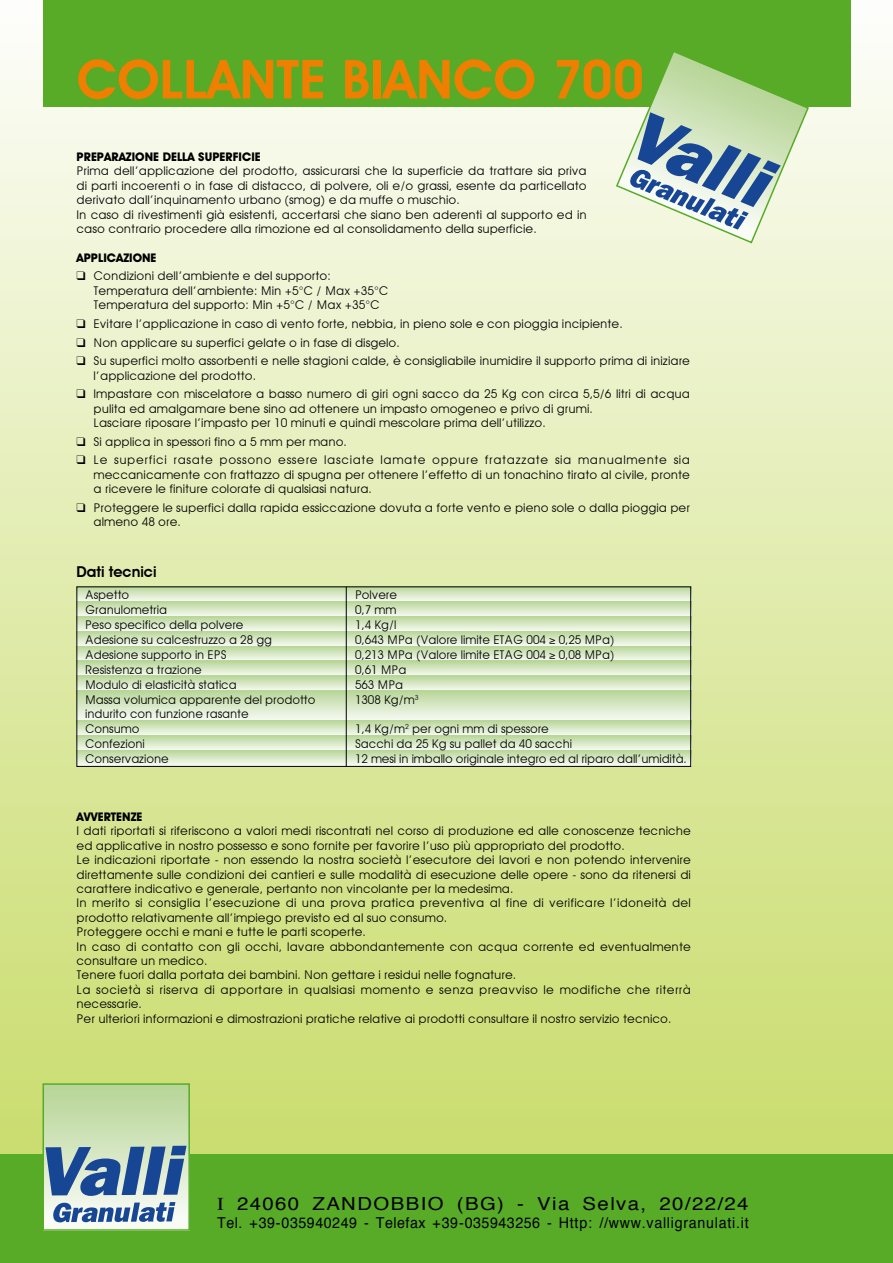
<style>
.page{position:relative;width:893px;height:1263px;background:#fff}
.page>*{position:absolute;margin:0;border:0;box-sizing:border-box;transform-origin:0 0}
.t1{font:600 54px "Avant Garde IT Cby BT";color:#ee7f00}
.t2{font:18px "Helvetica";letter-spacing:.07em;color:#000;scale:1.13 1}
.t3{font:15px "Helvetica";letter-spacing:.035em;color:#000;scale:.95 1}
.t4{font:600 15px "Avant Garde IT Cby BT";color:#000}
.t5{font:12px/14.4px "Avant Garde";color:#000}
.t6{font:700 12px "Avant Garde IT Cby BT";color:#000}
.s1{font-family:"Times"}
</style>
<div class="page">
<div style="left:0;top:0;width:893px;height:1263px;background:linear-gradient(to bottom,#fbfdf8,#c3d85d)"></div>
<div style="left:43px;top:0;width:808px;height:106px;background:#57ab27"></div>
<div style="left:0;top:1154px;width:893px;height:109px;background:#57ab27"></div>
<svg style="left:615px;top:52px;width:195px;height:192px"></svg>
<svg style="left:46px;top:1086px;width:141px;height:142px;background:#cde1b7"></svg>
<div style="left:43px;top:1083px;width:147px;height:148px;border:2px solid #57ab27"></div>
<svg style="left:52px;top:1202px;width:123px;height:20px;background:#7d98be"></svg>
<svg style="left:46px;top:1146px;width:141px;height:50px;background:#6788ac"></svg>
<svg style="left:79px;top:588px;width:610px;height:13px;background:#d8e8c8"></svg>
<svg style="left:79px;top:601px;width:610px;height:15px;background:#d5e6c2"></svg>
<svg style="left:79px;top:616px;width:610px;height:15px;background:#d5e6c3"></svg>
<svg style="left:79px;top:631px;width:610px;height:15px;background:#d6e7c3"></svg>
<svg style="left:79px;top:646px;width:610px;height:15px;background:#d2e5be"></svg>
<svg style="left:79px;top:661px;width:610px;height:15px;background:#d2e5bf"></svg>
<svg style="left:79px;top:676px;width:610px;height:15px;background:#d3e5c0"></svg>
<svg style="left:79px;top:691px;width:610px;height:29px;background:#d7e7c5"></svg>
<svg style="left:79px;top:720px;width:610px;height:15px;background:#d4e6c1"></svg>
<svg style="left:79px;top:735px;width:610px;height:15px;background:#d5e6c2"></svg>
<svg style="left:79px;top:750px;width:610px;height:15px;background:#d5e6c3"></svg>
<hr style="left:346px;top:586px;width:1px;height:181px;background:#000">
<div style="left:77px;top:586px;width:614px;height:181px;border:1px solid #000"></div>
<h1 class="t1" style="left:77px;top:47px;width:569px">COLLANTE BIANCO 700</h1>
<p class="t6" style="left:77px;top:149px;width:186px">PREPARAZIONE DELLA SUPERFICIE</p>
<p class="t5" style="left:77px;top:164px;width:512px">Prima dell’applicazione del prodotto, assicurarsi che la superficie da trattare sia priva di parti incoerenti o in fase di distacco, di polvere, oli e/o grassi, esente da particellato derivato dall’inquinamento urbano (smog) e da muffe o muschio.<br>In caso di rivestimenti già esistenti, accertarsi che siano ben aderenti al supporto ed in caso contrario procedere alla rimozione ed al consolidamento della superficie.</p>
<p class="t6" style="left:77px;top:250px;width:82px">APPLICAZIONE</p>
<p class="t5" style="left:94px;top:269px;width:297px;text-indent:-17px">❑ Condizioni dell’ambiente e del supporto:<br>Temperatura dell’ambiente: Min +5°C / Max +35°C<br>Temperatura del supporto: Min +5°C / Max +35°C</p>
<p class="t5" style="left:77px;top:316px;width:548px">❑ Evitare l’applicazione in caso di vento forte, nebbia, in pieno sole e con pioggia incipiente.</p>
<p class="t5" style="left:77px;top:335px;width:325px">❑ Non applicare su superfici gelate o in fase di disgelo.</p>
<p class="t5" style="left:94px;top:354px;width:598px;text-indent:-17px">❑ Su superfici molto assorbenti e nelle stagioni calde, è consigliabile inumidire il supporto prima di iniziare l’applicazione del prodotto.</p>
<p class="t5" style="left:94px;top:387px;width:598px;text-indent:-17px">❑ Impastare con miscelatore a basso numero di giri ogni sacco da 25 Kg con circa 5,5/6 litri di acqua pulita ed amalgamare bene sino ad ottenere un impasto omogeneo e privo di grumi.<br>Lasciare riposare l’impasto per 10 minuti e quindi mescolare prima dell’utilizzo.</p>
<p class="t5" style="left:77px;top:434px;width:272px">❑ Si applica in spessori fino a 5 mm per mano.</p>
<p class="t5" style="left:94px;top:453px;width:598px;text-align:justify;text-indent:-17px">❑ Le superfici rasate possono essere lasciate lamate oppure fratazzate sia manualmente sia meccanicamente con frattazzo di spugna per ottenere l’effetto di un tonachino tirato al civile, pronte a ricevere le finiture colorate di qualsiasi natura.</p>
<p class="t5" style="left:94px;top:500px;width:598px;text-indent:-17px">❑ Proteggere le superfici dalla rapida essiccazione dovuta a forte vento e pieno sole o dalla pioggia per almeno 48 ore.</p>
<p class="t4" style="left:77px;top:563px;width:82px">Dati tecnici</p>
<p class="t5" style="left:85px;top:588px;width:46px">Aspetto</p>
<p class="t5" style="left:355px;top:588px;width:44px">Polvere</p>
<p class="t5" style="left:85px;top:603px;width:84px">Granulometria</p>
<p class="t5" style="left:355px;top:603px;width:43px">0,7 mm</p>
<p class="t5" style="left:85px;top:618px;width:160px">Peso specifico della polvere</p>
<p class="t5" style="left:355px;top:618px;width:43px">1,4 Kg/l</p>
<p class="t5" style="left:85px;top:632px;width:189px">Adesione su calcestruzzo a 28 gg</p>
<p class="t5" style="left:355px;top:632px;width:261px">0,643 MPa (Valore limite ETAG 004 ≥ 0,25 MPa)</p>
<p class="t5" style="left:85px;top:647px;width:143px">Adesione supporto in EPS</p>
<p class="t5" style="left:355px;top:647px;width:261px">0,213 MPa (Valore limite ETAG 004 ≥ 0,08 MPa)</p>
<p class="t5" style="left:85px;top:662px;width:118px">Resistenza a trazione</p>
<p class="t5" style="left:355px;top:662px;width:53px">0,61 MPa</p>
<p class="t5" style="left:85px;top:677px;width:153px">Modulo di elasticità statica</p>
<p class="t5" style="left:355px;top:677px;width:50px">563 MPa</p>
<p class="t5" style="left:85px;top:692px;width:232px">Massa volumica apparente del prodotto</p>
<p class="t5" style="left:355px;top:692px;width:65px">1308 Kg/m<sup>3</sup></p>
<p class="t5" style="left:85px;top:707px;width:165px;line-height:14.9px">indurito con funzione rasante<br>Consumo</p>
<p class="t5" style="left:355px;top:722px;width:195px">1,4 Kg/m<sup>2</sup> per ogni mm di spessore</p>
<p class="t5" style="left:85px;top:737px;width:61px">Confezioni</p>
<p class="t5" style="left:355px;top:737px;width:219px">Sacchi da 25 Kg su pallet da 40 sacchi</p>
<p class="t5" style="left:85px;top:752px;width:85px">Conservazione</p>
<p class="t5" style="left:355px;top:752px;width:333px">12 mesi in imballo originale integro ed al riparo dall’umidità.</p>
<p class="t6" style="left:77px;top:809px;width:67px">AVVERTENZE</p>
<p class="t5" style="left:77px;top:824px;width:616px">I dati riportati si riferiscono a valori medi riscontrati nel corso di produzione ed alle conoscenze tecniche ed applicative in nostro possesso e sono fornite per favorire l’uso più appropriato del prodotto.<br>Le indicazioni riportate - non essendo la nostra società l’esecutore dei lavori e non potendo intervenire direttamente sulle condizioni dei cantieri e sulle modalità di esecuzione delle opere - sono da ritenersi di carattere indicativo e generale, pertanto non vincolante per la medesima.<br>In merito si consiglia l’esecuzione di una prova pratica preventiva al fine di verificare l’idoneità del prodotto relativamente all’impiego previsto ed al suo consumo.<br>Proteggere occhi e mani e tutte le parti scoperte.<br>In caso di contatto con gli occhi, lavare abbondantemente con acqua corrente ed eventualmente consultare un medico.<br>Tenere fuori dalla portata dei bambini. Non gettare i residui nelle fognature.<br>La società si riserva di apportare in qualsiasi momento e senza preavviso le modifiche che riterrà necessarie.<br>Per ulteriori informazioni e dimostrazioni pratiche relative ai prodotti consultare il nostro servizio tecnico.</p>
<h2 class="t2" style="left:217px;top:1192px;width:472px"><span class="s1">I</span> 24060 ZANDOBBIO (BG) - Via Selva, 20/22/24</h2>
<p class="t3" style="left:217px;top:1213px;width:561px">Tel. +39-035940249 - Telefax +39-035943256 - Http: //www.valligranulati.it</p>
</div>
